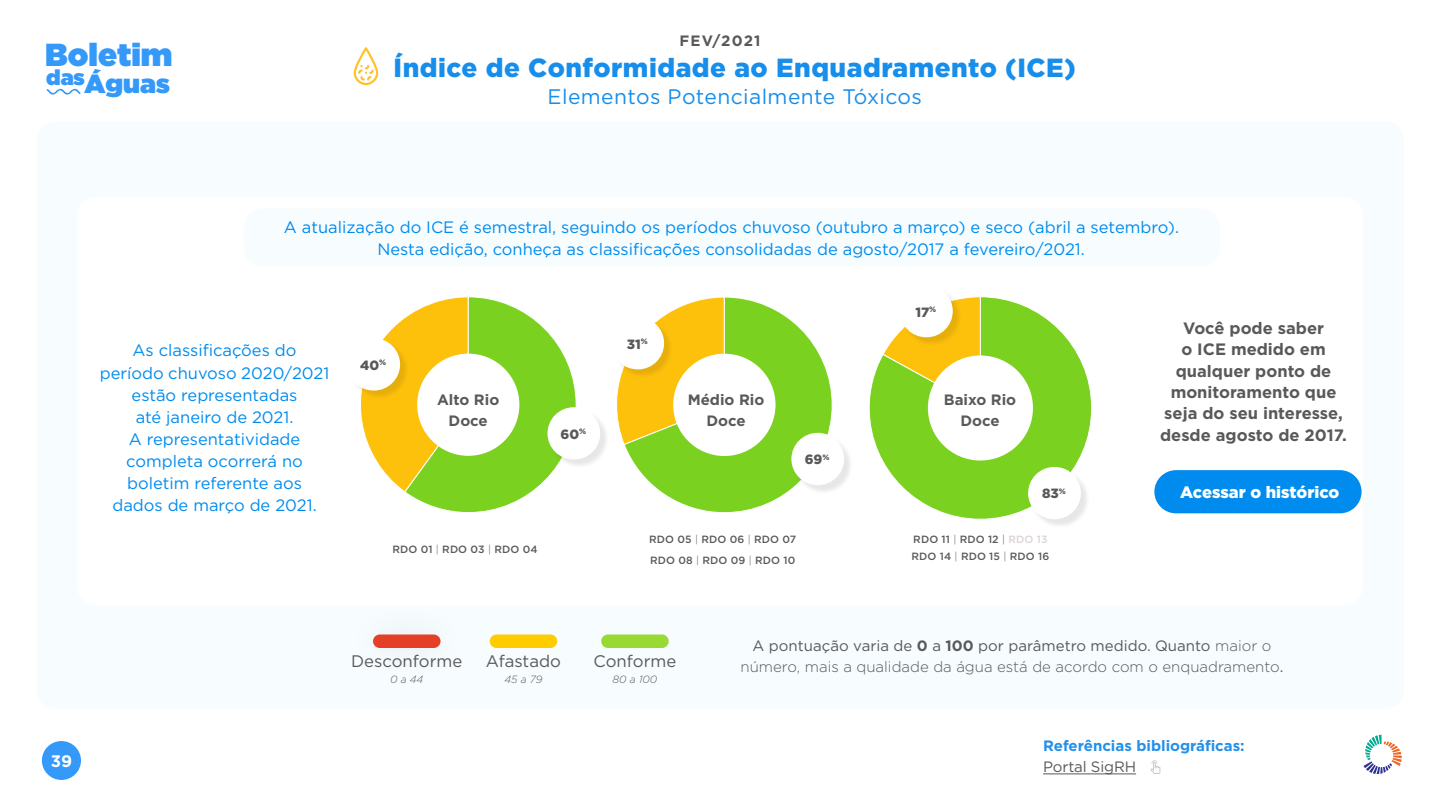
<style>
.page{position:relative;width:1440px;height:810px;background:#fff}
.page>*{position:absolute;margin:0;border:0;box-sizing:border-box;transform-origin:0 0}
.t1{font:900 31.88px "Gotham";color:#3599fa}
.t2{font:900 26.25px "Gotham";letter-spacing:.02em;color:#178eeb}
.t3{font:900 26.25px "Gotham";color:#3599fa}
.t4{font:900 21.45px "Gotham";color:#3599fa}
.t5{font:21px "Gotham";letter-spacing:.02em;color:#178eeb}
.t6{font:16.73px "Gotham";color:#58595b}
.t7{font:700 16.65px "Gotham";color:#fff}
.t8{font:16.5px/22.1px "Gotham";color:#008cee;text-align:center}
.t9{font:700 16.5px/21.3px "Gotham";color:#58595b;text-align:center}
.t10{font:900 16.5px "Gotham";color:#fff}
.t11{font:15px "Gotham";color:#58595b}
.t12{font:300 15px "Gotham";color:#58595b}
.t13{font:700 15px/21.3px "Gotham";color:#58595b;text-align:center}
.t14{font:700 15px "Gotham";color:#2390e9}
.t15{font:900 13.42px "Gotham";color:#58595b}
.t16{font:500 10.5px/21.3px "Gotham";letter-spacing:.01em;color:#58595b}
.t17{font:italic 300 10.5px "Gotham";color:#58595b}
.s1{font-weight:300}
.s2{color:#dbd3d6}
.s3{font-weight:700}
.s4{font-weight:400}
</style>
<div class="page">
<div style="left:42px;top:741px;width:39px;height:39px;background:#3599fa;border-radius:19px"></div>
<div style="left:37px;top:122px;width:1367px;height:587px;background:#f7fcfe;border-radius:19px"></div>
<div style="left:77px;top:197px;width:1286px;height:408px;background:#fff;border-radius:19px"></div>
<div style="left:490px;top:634px;width:67px;height:14px;background:#fc0;border-radius:7px"></div>
<div style="left:345px;top:604px;width:125px;height:76px;background:#f6fbfd"></div>
<div style="left:373px;top:634px;width:68px;height:14px;background:#e44027;border-radius:7px"></div>
<div style="left:601px;top:634px;width:68px;height:14px;background:#98d933;border-radius:7px"></div>
<hr style="left:1043px;top:774px;width:93px;height:1px;background:#58595b">
<svg style="left:1150px;top:760px;width:10px;height:14px"></svg>
<svg style="left:616px;top:297px;width:217px;height:216px"></svg>
<div style="left:673px;top:354px;width:103px;height:102px;background:#fff;border-radius:50%"></div>
<div style="left:1154px;top:470px;width:208px;height:43px;background:#008cee;border-radius:22px"></div>
<div style="left:612px;top:319px;width:62px;height:60px;background:#000;opacity:.1"></div>
<div style="left:611px;top:317px;width:53px;height:52px;background:#fff;border-radius:26px"></div>
<div style="left:793px;top:434px;width:61px;height:61px;background:#000;opacity:.1"></div>
<div style="left:791px;top:433px;width:53px;height:52px;background:#fff;border-radius:26px"></div>
<svg style="left:360px;top:297px;width:216px;height:216px"></svg>
<div style="left:417px;top:354px;width:102px;height:102px;background:#fff;border-radius:50%"></div>
<div style="left:549px;top:409px;width:61px;height:60px;background:#000;opacity:.1"></div>
<div style="left:548px;top:407px;width:52px;height:53px;background:#fff;border-radius:26px"></div>
<div style="left:348px;top:340px;width:62px;height:60px;background:#000;opacity:.1"></div>
<div style="left:347px;top:338px;width:53px;height:53px;background:#fff;border-radius:26px"></div>
<svg style="left:869px;top:296px;width:223px;height:224px"></svg>
<div style="left:928px;top:355px;width:105px;height:106px;background:#fff;border-radius:50%"></div>
<div style="left:901px;top:286px;width:61px;height:61px;background:#000;opacity:.1"></div>
<div style="left:900px;top:285px;width:53px;height:52px;background:#fff;border-radius:26px"></div>
<div style="left:1029px;top:468px;width:62px;height:61px;background:#000;opacity:.1"></div>
<div style="left:1028px;top:467px;width:53px;height:52px;background:#fff;border-radius:26px"></div>
<svg style="left:354px;top:47px;width:24px;height:38px"></svg>
<div style="left:244px;top:209px;width:976px;height:58px;background:#f7fcfe;border-radius:19px"></div>
<svg style="left:47px;top:89px;width:34px;height:6px"></svg>
<svg style="left:1364px;top:735px;width:38px;height:39px"></svg>
<h1 class="t1" style="left:45px;top:32px;width:129px">Boletim</h1>
<h2 class="t3" style="left:85px;top:65px;width:87px">Águas</h2>
<h3 class="t4" style="left:46px;top:62px;width:40px">das</h3>
<p class="t13" style="left:679px;top:30px;width:83px">FEV/2021</p>
<h2 class="t2" style="left:394px;top:53px;width:684px">Índice de Conformidade ao Enquadramento (ICE)</h2>
<p class="t5" style="left:548px;top:83px;width:376px">Elementos Potencialmente Tóxicos</p>
<p class="t8" style="left:284px;top:216px;width:897px">A atualização do ICE é semestral, seguindo os períodos chuvoso (outubro a março) e seco (abril a setembro).<br>Nesta edição, conheça as classificações consolidadas de agosto/2017 a fevereiro/2021.</p>
<p class="t15" style="left:915px;top:304px;width:22px">17<sup>%</sup></p>
<p class="t7" style="left:51px;top:750px;width:23px">39</p>
<p class="t8" style="left:100px;top:339px;width:231px">As classificações do período chuvoso 2020/2021 estão representadas<br>até janeiro de 2021.<br>A representatividade completa ocorrerá no boletim referente aos<br>dados de março de 2021.</p>
<p class="t15" style="left:360px;top:357px;width:28px">40<sup>%</sup></p>
<p class="t13" style="left:437px;top:389px;width:64px">Alto Rio<br>Doce</p>
<p class="t15" style="left:561px;top:426px;width:27px">60<sup>%</sup></p>
<p class="t15" style="left:627px;top:336px;width:23px">31<sup>%</sup></p>
<p class="t13" style="left:688px;top:389px;width:78px">Médio Rio<br>Doce</p>
<p class="t15" style="left:805px;top:452px;width:26px">69<sup>%</sup></p>
<p class="t16" style="left:392px;top:539px;width:147px">RDO 01 <span class="s1">|</span> RDO 03 <span class="s1">|</span> RDO 04</p>
<p class="t16" style="left:649px;top:528px;width:148px">RDO 05 <span class="s1">|</span> RDO 06 <span class="s1">|</span> RDO 07<br>RDO 08 <span class="s1">|</span> RDO 09 <span class="s1">|</span> RDO 10</p>
<p class="t13" style="left:944px;top:389px;width:74px">Baixo Rio<br>Doce</p>
<p class="t15" style="left:1042px;top:486px;width:25px">83<sup>%</sup></p>
<p class="t16" style="left:912px;top:531px;width:139px;line-height:16.8px">RDO 11 <span class="s1">|</span> RDO 12 <span class="s1">|</span> <span class="s2">RDO 13<br></span>RDO 14 <span class="s1">|</span> RDO 15 <span class="s1">|</span> RDO 16</p>
<p class="t9" style="left:1160px;top:318px;width:188px">Você pode saber<br>o ICE medido em qualquer ponto de monitoramento que seja do seu interesse, desde agosto de 2017.</p>
<p class="t10" style="left:1180px;top:483px;width:161px">Acessar o histórico</p>
<p class="t6" style="left:351px;top:650px;width:113px">Desconforme</p>
<p class="t6" style="left:594px;top:650px;width:84px">Conforme</p>
<p class="t17" style="left:613px;top:673px;width:46px">80 a 100</p>
<p class="t6" style="left:486px;top:650px;width:76px">Afastado</p>
<p class="t17" style="left:390px;top:673px;width:35px">0 a 44</p>
<p class="t17" style="left:504px;top:673px;width:40px">45 a 79</p>
<p class="t11" style="left:753px;top:636px;width:520px">A pontuação varia de <span class="s3">0</span> a <span class="s3">100</span> por parâmetro medido. Quanto <span class="s1">maior o</span></p>
<p class="t12" style="left:741px;top:659px;width:545px">número, mais a qualidade da água está de acordo com o enquadramento<span class="s4">.</span></p>
<p class="t14" style="left:1043px;top:735px;width:203px">Referências bibliográficas:</p>
<p class="t11" style="left:1043px;top:757px;width:94px">Portal SigRH</p>
</div>
